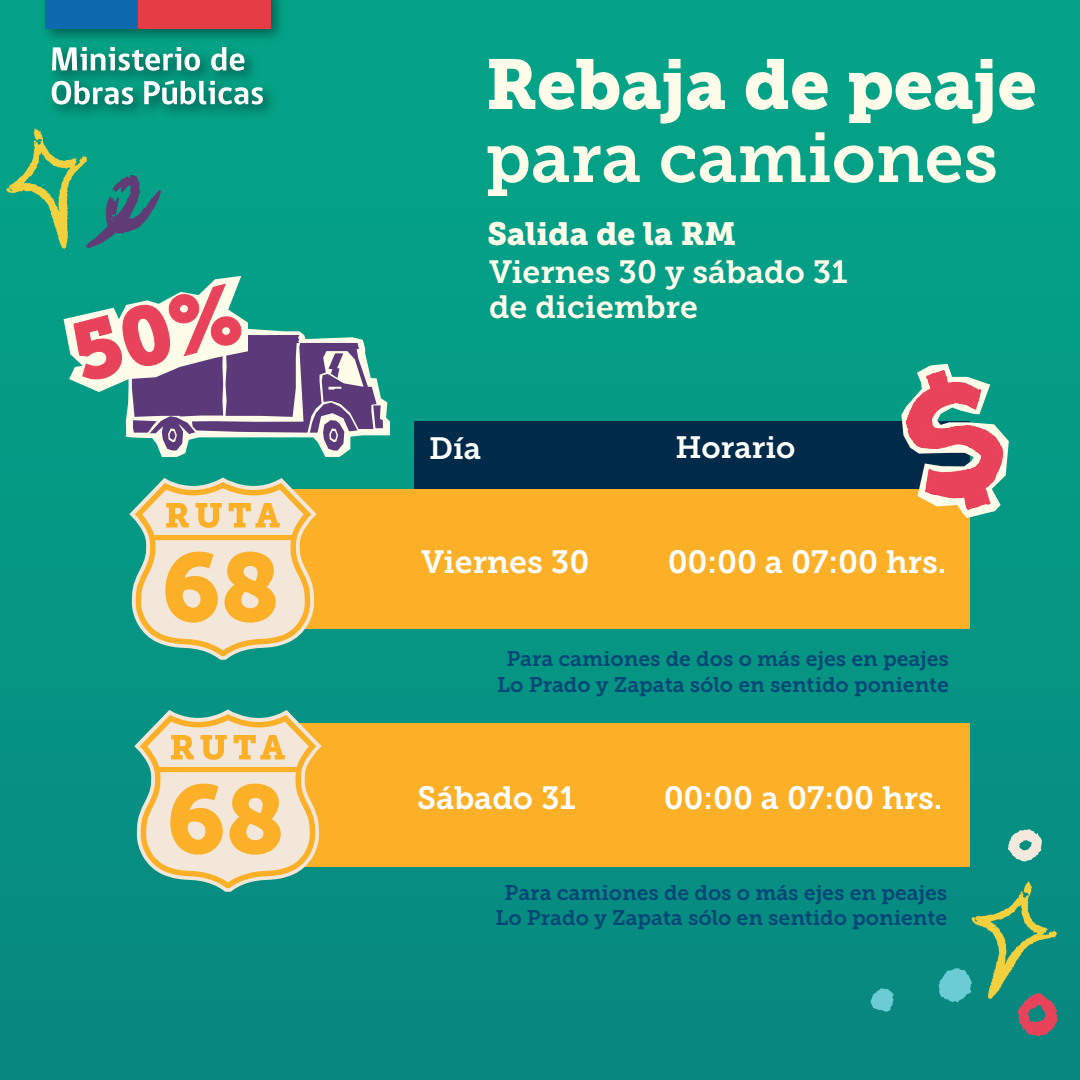
<style>
.page{position:relative;width:1080px;height:1080px;background:#fff}
.page>*{position:absolute;margin:0;border:0;box-sizing:border-box;transform-origin:0 0}
.t1{font:70px "Museo Slab 900";color:#fffde9}
.t2{font:70px "Museo Slab 700";color:#fffde9}
.t3{font:32px "Museo Slab 700";color:#fff}
.t4{font:32px/35px "Museo Slab 700";color:#fffde9}
.t5{font:32px "Museo Slab 900";color:#fffde9}
.t6{font:30.7px "Museo Slab 700";color:#fff}
.t7{font:21px/25.3px "Museo Slab 700";color:#004677;text-align:center}
</style>
<div class="page">
<div style="left:0;top:0;width:1080px;height:1080px;background:linear-gradient(to bottom,#03a687,#088880)"></div>
<img style="left:35px;top:0;width:256px;height:125px">
<div style="left:45px;top:0;width:93px;height:29px;background:#0e69af"></div>
<div style="left:138px;top:0;width:133px;height:29px;background:#e63c46"></div>
<svg style="left:52px;top:47px;width:148px;height:24px"></svg>
<svg style="left:52px;top:81px;width:81px;height:24px"></svg>
<svg style="left:144px;top:80px;width:119px;height:25px"></svg>
<svg style="left:211px;top:47px;width:33px;height:24px"></svg>
<div style="left:415px;top:421px;width:555px;height:71px;background:#002a4a"></div>
<div style="left:224px;top:490px;width:746px;height:139px;background:#fcb028"></div>
<div style="left:224px;top:724px;width:746px;height:143px;background:#fcb028"></div>
<svg style="left:129px;top:477px;width:188px;height:183px"></svg>
<svg style="left:901px;top:364px;width:108px;height:154px"></svg>
<svg style="left:134px;top:709px;width:188px;height:183px"></svg>
<svg style="left:6px;top:128px;width:155px;height:121px;background:#259c7c"></svg>
<svg style="left:1008px;top:829px;width:34px;height:33px"></svg>
<svg style="left:938px;top:881px;width:120px;height:155px;background:#30907b"></svg>
<svg style="left:870px;top:988px;width:24px;height:24px"></svg>
<svg style="left:64px;top:276px;width:326px;height:181px;background:#6d9da0"></svg>
<h1 class="t1" style="left:486px;top:44px;width:553px">Rebaja de peaje</h1>
<h1 class="t2" style="left:486px;top:118px;width:514px">para camiones</h1>
<h2 class="t5" style="left:488px;top:215px;width:250px">Salida de la RM</h2>
<h2 class="t4" style="left:489px;top:254px;width:360px">Viernes 30 y sábado 31 de diciembre</h2>
<h3 class="t6" style="left:429px;top:431px;width:53px">Día</h3>
<h3 class="t6" style="left:676px;top:430px;width:121px">Horario</h3>
<h2 class="t3" style="left:421px;top:544px;width:170px">Viernes 30</h2>
<h2 class="t3" style="left:668px;top:544px;width:280px">00:00 a 07:00 hrs.</h2>
<p class="t7" style="left:497px;top:647px;width:453px">Para camiones de dos o más ejes en peajes<br>Lo Prado y Zapata sólo en sentido poniente</p>
<h2 class="t3" style="left:417px;top:780px;width:160px">Sábado 31</h2>
<h2 class="t3" style="left:664px;top:780px;width:280px">00:00 a 07:00 hrs.</h2>
<p class="t7" style="left:496px;top:880px;width:453px">Para camiones de dos o más ejes en peajes<br>Lo Prado y Zapata sólo en sentido poniente</p>
</div>
